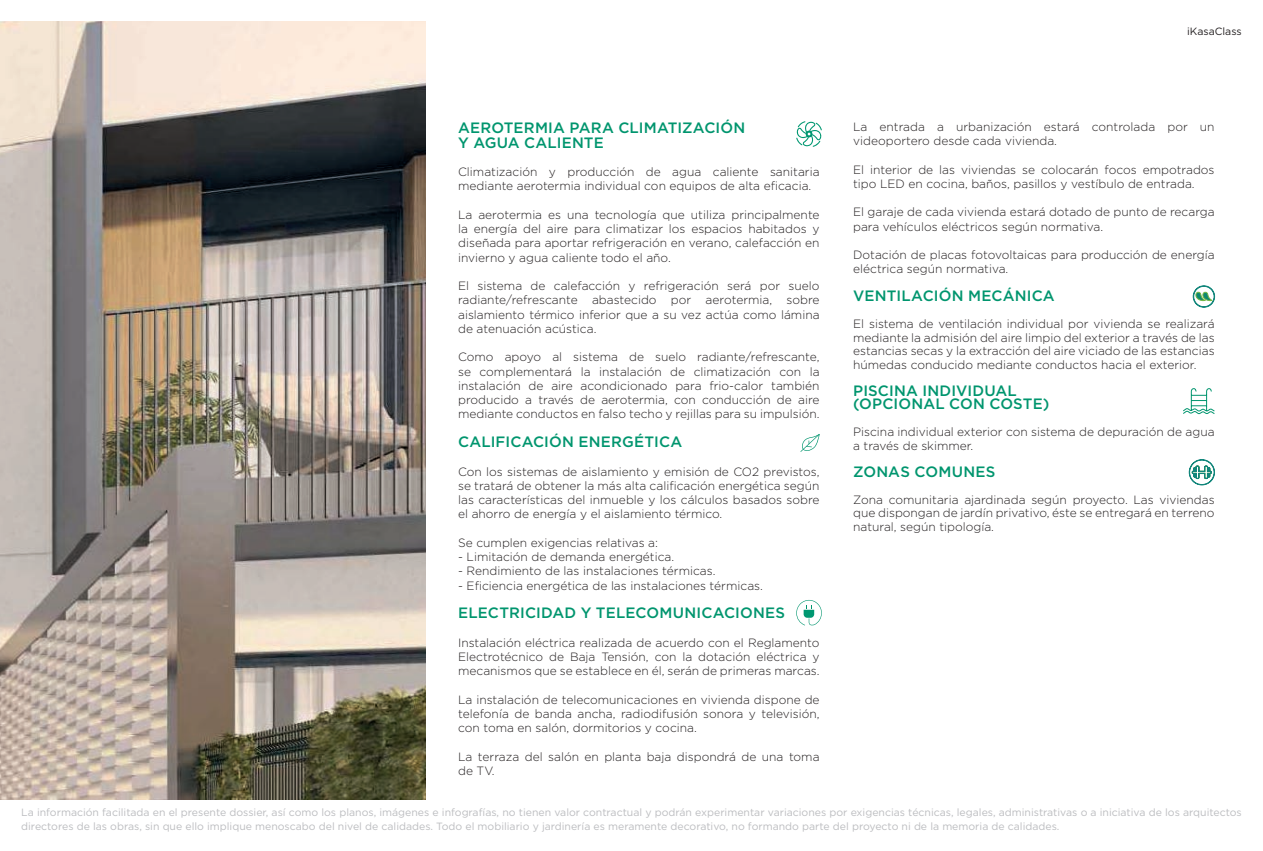
<style>
.page{position:relative;width:1263px;height:851px;background:#fff}
.page>*{position:absolute;margin:0;border:0;box-sizing:border-box;transform-origin:0 0}
.t1{font:500 15px/13.5px "Gotham";letter-spacing:.01em;color:#00956e}
.t2{font:300 12px/14.2px "Gotham";color:#231f20;text-align:justify}
.t3{font:10.5px/13.5px "Gotham";color:#bcbdc0}
.t4{font:10.5px "Gotham";color:#231f20}
</style>
<div class="page">
<img style="left:0;top:21px;width:425px;height:778px">
<svg style="left:796px;top:121px;width:26px;height:26px"></svg>
<svg style="left:801px;top:434px;width:19px;height:18px"></svg>
<svg style="left:796px;top:599px;width:26px;height:26px"></svg>
<svg style="left:1193px;top:286px;width:22px;height:21px"></svg>
<svg style="left:1183px;top:388px;width:32px;height:27px"></svg>
<svg style="left:1189px;top:459px;width:26px;height:26px"></svg>
<p class="t4" style="left:1187px;top:25px;width:56px">iKasaClass</p>
<p class="t1" style="left:458px;top:121px;width:289px;line-height:14.2px">AEROTERMIA PARA CLIMATIZACIÓN<br>Y AGUA CALIENTE</p>
<p class="t2" style="left:458px;top:164px;width:363px">Climatización y producción de agua caliente sanitaria mediante aerotermia individual con equipos de alta eficacia.</p>
<p class="t2" style="left:458px;top:207px;width:363px">La aerotermia es una tecnología que utiliza principalmente la energía del aire para climatizar los espacios habitados y diseñada para aportar refrigeración en verano, calefacción en invierno y agua caliente todo el año.</p>
<p class="t2" style="left:458px;top:278px;width:363px">El sistema de calefacción y refrigeración será por suelo radiante/refrescante abastecido por aerotermia, sobre aislamiento térmico inferior que a su vez actúa como lámina de atenuación acústica.</p>
<p class="t2" style="left:458px;top:349px;width:363px">Como apoyo al sistema de suelo radiante/refrescante, se complementará la instalación de climatización con la instalación de aire acondicionado para frio-calor también producido a través de aerotermia, con conducción de aire mediante conductos en falso techo y rejillas para su impulsión.</p>
<p class="t1" style="left:458px;top:434px;width:226px">CALIFICACIÓN ENERGÉTICA</p>
<p class="t2" style="left:458px;top:463px;width:363px">Con los sistemas de aislamiento y emisión de CO2 previstos, se tratará de obtener la más alta calificación energética según las características del inmueble y los cálculos basados sobre el ahorro de energía y el aislamiento térmico.</p>
<p class="t2" style="left:458px;top:535px;width:201px">Se cumplen exigencias relativas a:</p>
<p class="t2" style="left:458px;top:549px;width:218px">- Limitación de demanda energética.</p>
<p class="t2" style="left:458px;top:563px;width:259px">- Rendimiento de las instalaciones térmicas.</p>
<p class="t2" style="left:458px;top:577px;width:306px">- Eficiencia energética de las instalaciones térmicas.</p>
<p class="t1" style="left:458px;top:605px;width:329px">ELECTRICIDAD Y TELECOMUNICACIONES</p>
<p class="t2" style="left:458px;top:634px;width:363px">Instalación eléctrica realizada de acuerdo con el Reglamento Electrotécnico de Baja Tensión, con la dotación eléctrica y mecanismos que se establece en él, serán de primeras marcas.</p>
<p class="t2" style="left:458px;top:691px;width:363px">La instalación de telecomunicaciones en vivienda dispone de telefonía de banda ancha, radiodifusión sonora y televisión, con toma en salón, dormitorios y cocina.</p>
<p class="t2" style="left:458px;top:748px;width:363px">La terraza del salón en planta baja dispondrá de una toma de TV.</p>
<p class="t3" style="left:21px;top:805px;width:1222px">La información facilitada en el presente dossier, así como los planos, imágenes e infografías, no tienen valor contractual y podrán experimentar variaciones por exigencias técnicas, legales, administrativas o a iniciativa de los arquitectos directores de las obras, sin que ello implique menoscabo del nivel de calidades. Todo el mobiliario y jardinería es meramente decorativo, no formando parte del proyecto ni de la memoria de calidades.</p>
<p class="t2" style="left:853px;top:119px;width:363px">La entrada a urbanización estará controlada por un videoportero desde cada vivienda.</p>
<p class="t2" style="left:853px;top:162px;width:363px">El interior de las viviendas se colocarán focos empotrados tipo LED en cocina, baños, pasillos y vestíbulo de entrada.</p>
<p class="t2" style="left:853px;top:205px;width:363px">El garaje de cada vivienda estará dotado de punto de recarga para vehículos eléctricos según normativa.</p>
<p class="t2" style="left:853px;top:247px;width:363px">Dotación de placas fotovoltaicas para producción de energía eléctrica según normativa.</p>
<p class="t1" style="left:853px;top:289px;width:203px">VENTILACIÓN MECÁNICA</p>
<p class="t2" style="left:853px;top:317px;width:363px;line-height:13.5px">El sistema de ventilación individual por vivienda se realizará mediante la admisión del aire limpio del exterior a través de las estancias secas y la extracción del aire viciado de las estancias húmedas conducido mediante conductos hacia el exterior.</p>
<p class="t1" style="left:853px;top:383px;width:198px">PISCINA INDIVIDUAL (OPCIONAL CON COSTE)</p>
<p class="t2" style="left:853px;top:425px;width:363px;line-height:13.5px">Piscina individual exterior con sistema de depuración de agua a través de skimmer.</p>
<p class="t1" style="left:853px;top:464px;width:144px">ZONAS COMUNES</p>
<p class="t2" style="left:853px;top:492px;width:363px;line-height:13.5px">Zona comunitaria ajardinada según proyecto. Las viviendas que dispongan de jardín privativo, éste se entregará en terreno natural, según tipología.</p>
</div>
